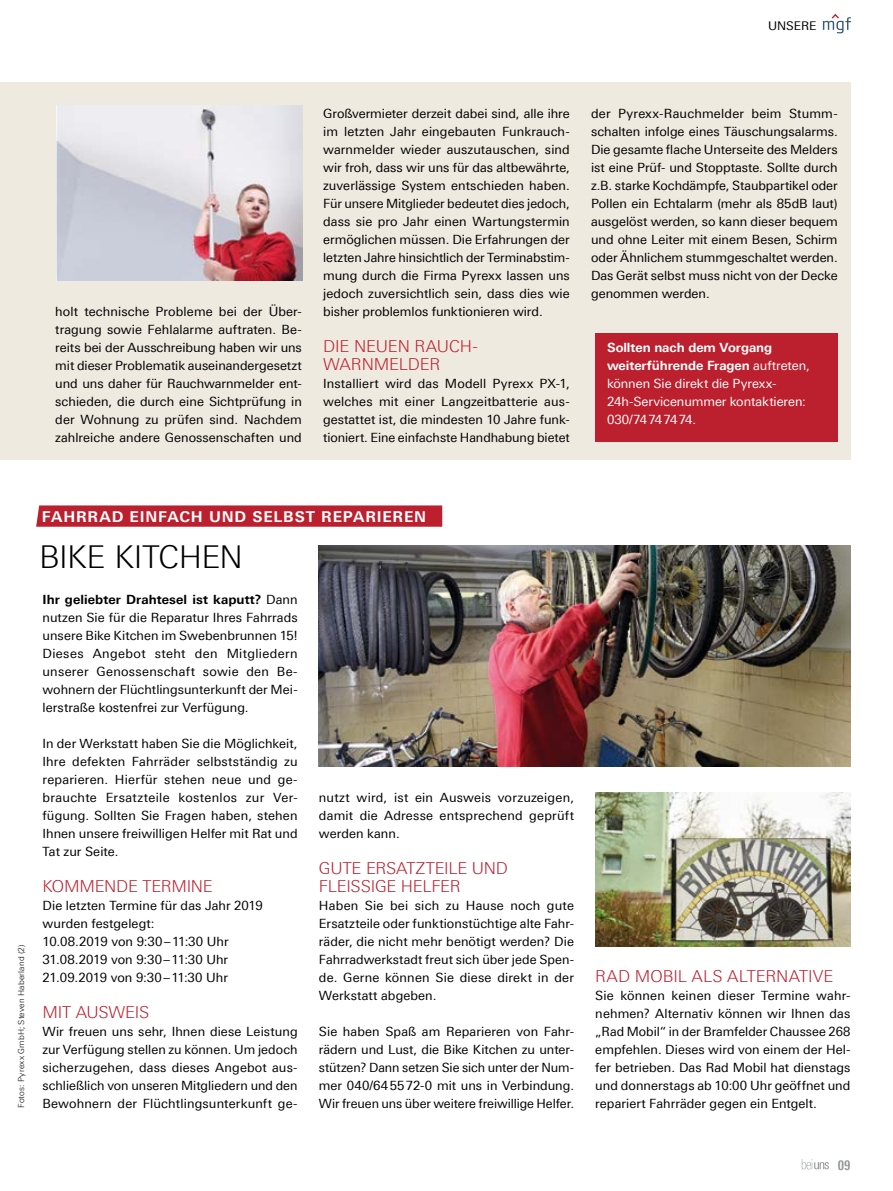
<style>
.page{position:relative;width:893px;height:1191px;background:#fff}
.page>*{position:absolute;margin:0;border:0;box-sizing:border-box;transform-origin:0 0}
.t1{font:300 31.5px "Linotype Univers 330";letter-spacing:-.025em;color:#000}
.t2{font:300 16.5px/18px "Linotype Univers 330";letter-spacing:-.01em;color:#bc1f2d}
.t3{font:700 15px "Linotype Univers 630";letter-spacing:.055em;color:#fff}
.t4{font:700 13.5px "Linotype Univers 620 Cn";color:#909692}
.t5{font:12.75px/18px "Linotype Univers 430";letter-spacing:.005em;color:#000;text-align:justify}
.t6{font:12.75px/18px "Linotype Univers 430";letter-spacing:-.005em;color:#fff}
.t7{font:700 12.75px/18px "Linotype Univers 630";letter-spacing:-.005em;color:#fff}
.t8{font:700 12.75px "Linotype Univers 630";letter-spacing:.005em;color:#000}
.t9{font:12px "Linotype Univers 430";color:#000}
.t10{font:300 8.25px "Linotype Univers 330";letter-spacing:.02em;color:#000}
.s1{font-family:"Linotype Univers 430";font-weight:400}
</style>
<div class="page">
<svg style="left:823px;top:14px;width:28px;height:19px"></svg>
<svg style="left:802px;top:1159px;width:27px;height:10px"></svg>
<svg style="left:36px;top:505px;width:406px;height:22px;background:#be2735"></svg>
<img style="left:595px;top:792px;width:255px;height:154px">
<img style="left:319px;top:545px;width:531px;height:221px">
<div style="left:0;top:82px;width:850px;height:377px;background:#eeeadf"></div>
<img style="left:56px;top:106px;width:247px;height:174px">
<div style="left:595px;top:334px;width:243px;height:108px;background:#bc1f2d"></div>
<p class="t9" style="left:768px;top:19px;width:50px">UNSERE</p>
<p class="t5" style="left:55px;top:302px;width:248px">holt technische Probleme bei der Über&shy;tragung sowie Fehlalarme auftraten. Be&shy;reits bei der Ausschreibung haben wir uns mit dieser Problematik auseinandergesetzt und uns daher für Rauchwarnmelder ent&shy;schieden, die durch eine Sichtprüfung in der Wohnung zu prüfen sind. Nachdem zahlreiche andere Genossenschaften und</p>
<p class="t5" style="left:323px;top:104px;width:248px">Großvermieter derzeit dabei sind, alle ihre im letzten Jahr eingebauten Funkrauch&shy;warnmelder wieder auszutauschen, sind wir froh, dass wir uns für das altbewährte, zuverlässige System entschieden haben.<br>Für unsere Mitglieder bedeutet dies jedoch, dass sie pro Jahr einen Wartungstermin ermöglichen müssen. Die Erfahrungen der letzten Jahre hinsichtlich der Terminabstim&shy;mung durch die Firma Pyrexx lassen uns jedoch zuversichtlich sein, dass dies wie bisher problemlos funktionieren wird.</p>
<p class="t2" style="left:323px;top:337px;width:156px">DIE NEUEN RAUCH-<br>WARNMELDER</p>
<p class="t5" style="left:323px;top:374px;width:248px">Installiert wird das Modell Pyrexx PX-1, welches mit einer Langzeitbatterie aus&shy;gestattet ist, die mindesten 10 Jahre funk&shy;tioniert. Eine einfachste Handhabung bietet</p>
<p class="t5" style="left:591px;top:104px;width:248px">der Pyrexx-Rauchmelder beim Stumm&shy;schalten infolge eines Täuschungsalarms.<br>Die gesamte flache Unterseite des Melders ist eine Prüf- und Stopptaste. Sollte durch z.B. starke Kochdämpfe, Staubpartikel oder Pollen ein Echtalarm (mehr als 85dB laut) ausgelöst werden, so kann dieser bequem und ohne Leiter mit einem Besen, Schirm oder Ähnlichem stummgeschaltet werden.<br>Das Gerät selbst muss nicht von der Decke genommen werden.</p>
<p class="t7" style="left:607px;top:338px;width:204px">Sollten nach dem Vorgang weiterführende Fragen <span class="s1">auftreten,</span></p>
<p class="t6" style="left:607px;top:374px;width:200px">können Sie direkt die Pyrexx-<br>24h-Servicenummer kontaktieren:<br>030/74747474.</p>
<p class="t10" style="left:16px;top:1108px;width:165px;rotate:-90deg">Fotos: Pyrexx GmbH; Steven Haberland (2)</p>
<p class="t3" style="left:42px;top:507px;width:386px">FAHRRAD EINFACH UND SELBST REPARIEREN</p>
<h1 class="t1" style="left:39px;top:538px;width:205px">BIKE KITCHEN</h1>
<p class="t8" style="left:43px;top:592px;width:257px">Ihr geliebter Drahtesel ist kaputt? <span class="s1">Dann</span></p>
<p class="t5" style="left:43px;top:608px;width:257px">nutzen Sie für die Reparatur Ihres Fahrrads unsere Bike Kitchen im Swebenbrunnen 15!<br>Dieses Angebot steht den Mitgliedern unserer Genossenschaft sowie den Be&shy;wohnern der Flüchtlingsunterkunft der Mei&shy;lerstraße kostenfrei zur Verfügung.</p>
<p class="t5" style="left:43px;top:734px;width:257px">In der Werkstatt haben Sie die Möglichkeit, Ihre defekten Fahrräder selbstständig zu reparieren. Hierfür stehen neue und ge&shy;brauchte Ersatzteile kostenlos zur Ver&shy;fügung. Sollten Sie Fragen haben, stehen Ihnen unsere freiwilligen Helfer mit Rat und Tat zur Seite.</p>
<p class="t2" style="left:43px;top:877px;width:172px">KOMMENDE TERMINE</p>
<p class="t5" style="left:43px;top:896px;width:222px;text-align:left">Die letzten Termine für das Jahr 2019 wurden festgelegt:<br>10.08.2019 von 9:30 – 11:30 Uhr<br>31.08.2019 von 9:30 – 11:30 Uhr<br>21.09.2019 von 9:30 – 11:30 Uhr</p>
<p class="t2" style="left:43px;top:1003px;width:108px">MIT AUSWEIS</p>
<p class="t5" style="left:43px;top:1022px;width:257px">Wir freuen uns sehr, Ihnen diese Leistung zur Verfügung stellen zu können. Um jedoch sicherzugehen, dass dieses Angebot aus&shy;schließlich von unseren Mitgliedern und den Bewohnern der Flüchtlingsunterkunft ge-</p>
<p class="t5" style="left:319px;top:788px;width:257px">nutzt wird, ist ein Ausweis vorzuzeigen, damit die Adresse entsprechend geprüft werden kann.</p>
<p class="t2" style="left:319px;top:859px;width:190px">GUTE ERSATZTEILE UND<br>FLEISSIGE HELFER</p>
<p class="t5" style="left:319px;top:896px;width:257px">Haben Sie bei sich zu Hause noch gute Ersatzteile oder funktionstüchtige alte Fahr&shy;räder, die nicht mehr benötigt werden? Die Fahrradwerkstadt freut sich über jede Spen&shy;de. Gerne können Sie diese direkt in der Werkstatt abgeben.</p>
<p class="t5" style="left:319px;top:1022px;width:257px">Sie haben Spaß am Reparieren von Fahr&shy;rädern und Lust, die Bike Kitchen zu unter&shy;stützen? Dann setzen Sie sich unter der Num&shy;mer 040/645572-0 mit uns in Verbindung.<br>Wir freuen uns über weitere freiwillige Helfer.</p>
<p class="t2" style="left:595px;top:967px;width:240px">RAD MOBIL ALS ALTERNATIVE</p>
<p class="t5" style="left:595px;top:986px;width:257px">Sie können keinen dieser Termine wahr&shy;nehmen? Alternativ können wir Ihnen das „Rad Mobil“ in der Bramfelder Chaussee 268 empfehlen. Dieses wird von einem der Hel&shy;fer betrieben. Das Rad Mobil hat dienstags und donnerstags ab 10:00 Uhr geöffnet und repariert Fahrräder gegen ein Entgelt.</p>
<p class="t4" style="left:838px;top:1156px;width:14px">09</p>
</div>
